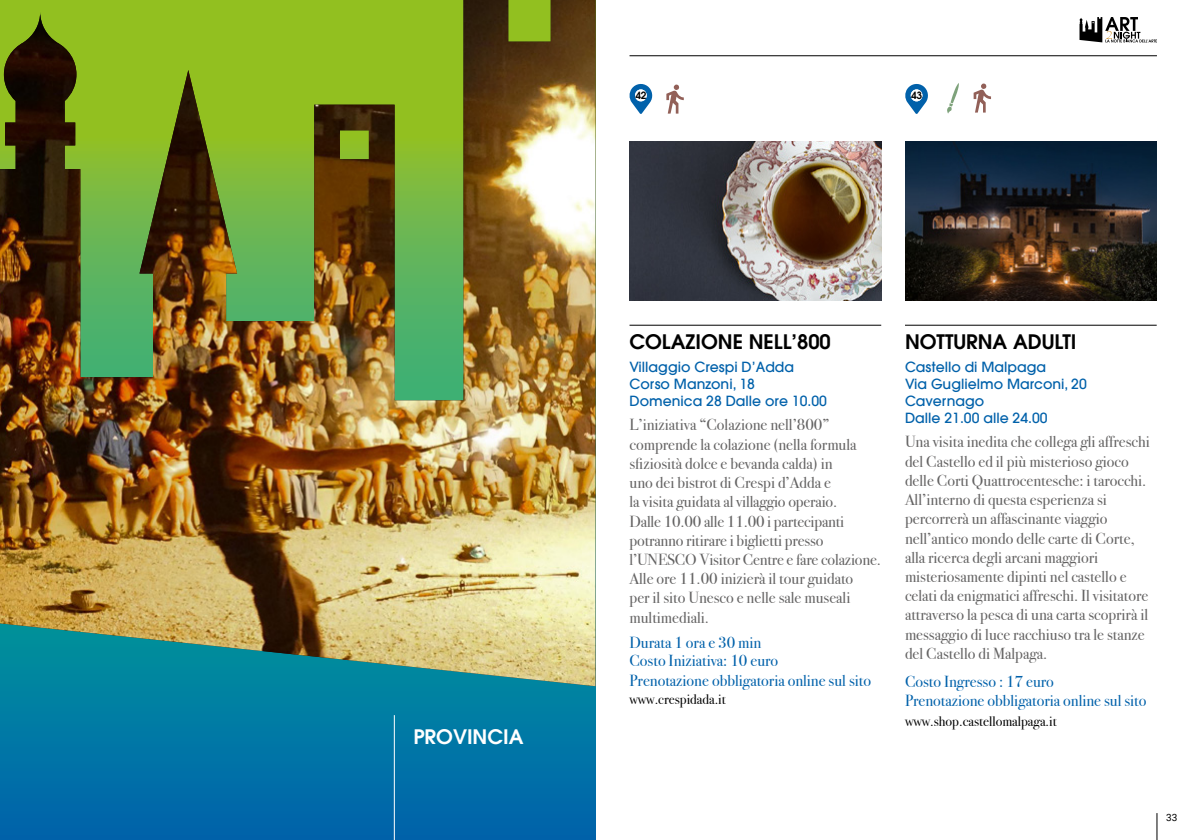
<style>
.page{position:relative;width:1191px;height:840px;background:#fff}
.page>*{position:absolute;margin:0;border:0;box-sizing:border-box;transform-origin:0 0}
.t1{font:600 20px "Avant Garde LT";color:#000}
.t2{font:600 20px "Avant Garde LT";color:#fff}
.t3{font:16px/19.2px "Bodoni Svty Two ITCTT";color:#646363}
.t4{font:16px/18px "Bodoni Svty Two ITCTT";color:#0161aa}
.t5{font:500 14px/17px "Avant Garde LT";color:#0161aa}
.t6{font:14px "Bodoni Svty Two ITCTT";color:#000}
.t7{font:600 10px "Avant Garde LT";color:#000}
.t8{font:10px "Roboto";color:#000}
</style>
<div class="page">
<svg style="left:1079px;top:17px;width:78px;height:25px"></svg>
<hr style="left:629px;top:55px;width:528px;height:1px;background:#000">
<svg style="left:1156px;top:813px;width:1px;height:26px"></svg>
<svg style="left:0;top:685px;width:595px;height:154px"></svg>
<img style="left:0;top:0;width:595px;height:685px">
<hr style="left:394px;top:714px;width:1px;height:125px;background:#fff">
<img style="left:905px;top:142px;width:251px;height:158px">
<hr style="left:905px;top:325px;width:251px;height:1px;background:#000">
<svg style="left:629px;top:84px;width:24px;height:30px"></svg>
<div style="left:635px;top:89px;width:11px;height:12px;background:#fff;border-radius:50%"></div>
<svg style="left:905px;top:84px;width:23px;height:30px"></svg>
<div style="left:910px;top:89px;width:12px;height:12px;background:#fff;border-radius:50%"></div>
<svg style="left:666px;top:85px;width:18px;height:28px"></svg>
<img style="left:629px;top:142px;width:252px;height:158px">
<hr style="left:629px;top:325px;width:252px;height:1px;background:#000">
<svg style="left:973px;top:83px;width:18px;height:29px"></svg>
<svg style="left:947px;top:83px;width:12px;height:30px"></svg>
<p class="t2" style="left:413px;top:723px;width:111px">PROVINCIA</p>
<p class="t7" style="left:635px;top:88px;width:12px">42</p>
<p class="t7" style="left:911px;top:88px;width:12px">43</p>
<p class="t1" style="left:629px;top:328px;width:203px">COLAZIONE NELL’800</p>
<p class="t5" style="left:629px;top:358px;width:199px">Villaggio Crespi D’Adda<br>Corso Manzoni, 18<br>Domenica 28 Dalle ore 10.00</p>
<p class="t3" style="left:629px;top:413px;width:253px">L’iniziativa “Colazione nell’800” comprende la colazione (nella formula sfiziosità dolce e bevanda calda) in<br>uno dei bistrot di Crespi d’Adda e<br>la visita guidata al villaggio operaio.<br>Dalle 10.00 alle 11.00 i partecipanti potranno ritirare i biglietti presso l’UNESCO Visitor Centre e fare colazione.<br>Alle ore 11.00 inizierà il tour guidato<br>per il sito Unesco e nelle sale museali multimediali.</p>
<p class="t4" style="left:629px;top:632px;width:150px">Durata 1 ora e 30 min<br>Costo Iniziativa: 10 euro</p>
<p class="t4" style="left:629px;top:669px;width:243px">Prenotazione obbligatoria online sul sito</p>
<p class="t6" style="left:629px;top:687px;width:98px">www.crespidada.it</p>
<p class="t1" style="left:905px;top:328px;width:173px">NOTTURNA ADULTI</p>
<p class="t5" style="left:905px;top:358px;width:183px">Castello di Malpaga<br>Via Guglielmo Marconi, 20<br>Cavernago<br>Dalle 21.00 alle 24.00</p>
<p class="t3" style="left:905px;top:430px;width:246px">Una visita inedita che collega gli affreschi del Castello ed il più misterioso gioco delle Corti Quattrocentesche: i tarocchi.<br>All’interno di questa esperienza si percorrerà un affascinante viaggio nell’antico mondo delle carte di Corte, alla ricerca degli arcani maggiori misteriosamente dipinti nel castello e celati da enigmatici affreschi. Il visitatore attraverso la pesca di una carta scoprirà il messaggio di luce racchiuso tra le stanze del Castello di Malpaga.</p>
<p class="t4" style="left:905px;top:670px;width:150px">Costo Ingresso : 17 euro</p>
<p class="t4" style="left:905px;top:689px;width:243px">Prenotazione obbligatoria online sul sito</p>
<p class="t6" style="left:905px;top:709px;width:153px">www.shop.castellomalpaga.it</p>
<p class="t8" style="left:1166px;top:810px;width:13px">33</p>
</div>
